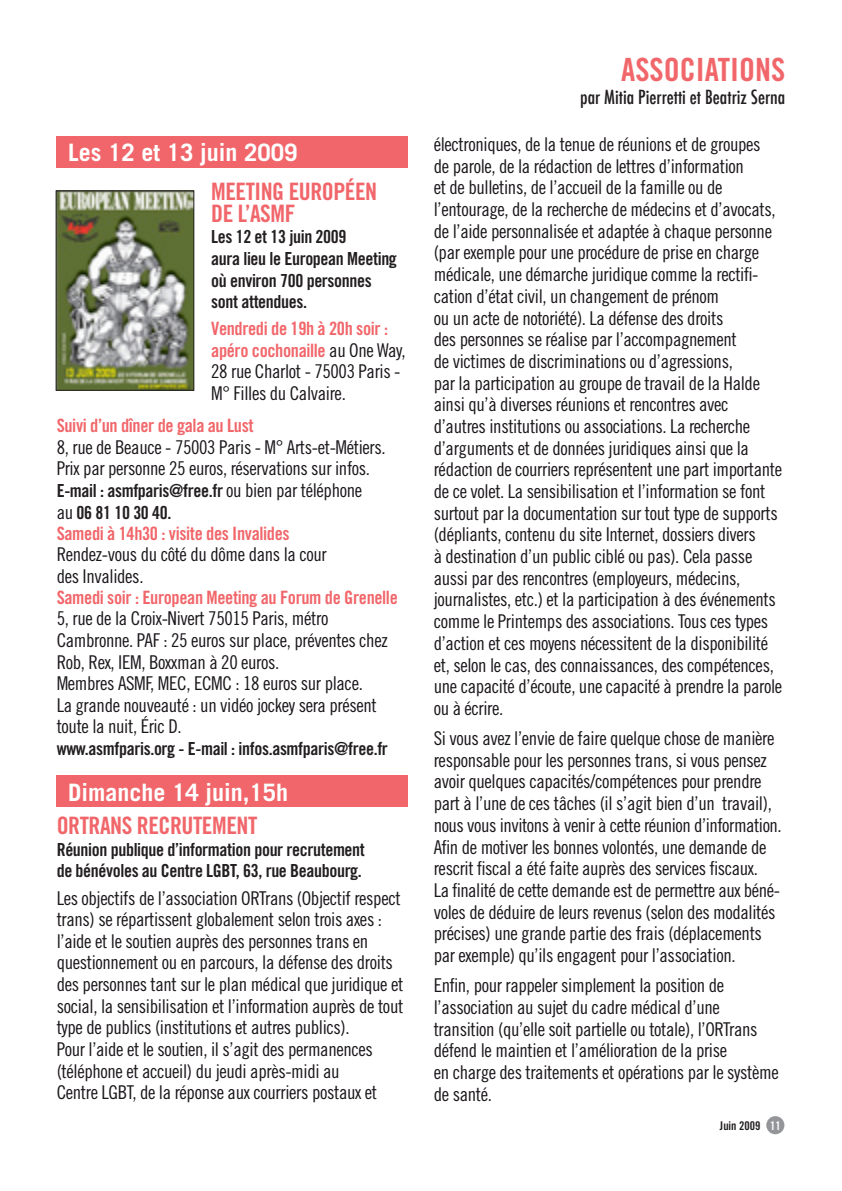
<style>
.page{position:relative;width:842px;height:1191px;background:#fff}
.page>*{position:absolute;margin:0;border:0;box-sizing:border-box;transform-origin:0 0}
.t1{font:32px "Trade Gothic Bold Cond Twenty";color:#f1666a}
.t2{font:24px "Trade Gothic Bold Cond Twenty";letter-spacing:-.02em;color:#f1666a}
.t3{font:700 24px "Trade Gothic";color:#fff}
.t4{font:19px/21.6px "Trade Gothic Cond Eighteen";letter-spacing:-.02em;color:#1a161a}
.t5{font:500 condensed 19px "Futura";color:#231f20}
.t6{font:18.4px/21.6px "Trade Gothic Bold Cond Twenty";letter-spacing:-.02em;color:#f1666a}
.t7{font:18px/21.6px "Trade Gothic Bold Cond Twenty";letter-spacing:-.02em;color:#231f20}
.t8{font:12px "Trade Gothic Bold Cond Twenty";color:#231f20}
.s1{font-family:"Trade Gothic Cond Eighteen";font-size:19px;color:#1a161a}
.s2{color:#fff}
</style>
<div class="page">
<div style="left:766px;top:1116px;width:18px;height:18px;background:#939598;border-radius:50%"></div>
<div style="left:57px;top:136px;width:351px;height:31px;background:#f1666a"></div>
<div style="left:57px;top:775px;width:351px;height:32px;background:#f1666a"></div>
<img style="left:58px;top:192px;width:134px;height:196px">
<div style="left:56px;top:190px;width:138px;height:200px;border:1px solid #231f20"></div>
<p class="t3" style="left:68px;top:138px;width:231px">Les 12 et 13 juin 2009</p>
<p class="t2" style="left:211px;top:177px;width:111px">Meeting Europé</p>
<p class="t2" style="left:355px;top:177px;width:24px">en</p>
<p class="t2" style="left:211px;top:199px;width:62px">de l’ASMF</p>
<p class="t7" style="left:211px;top:226px;width:187px">Les 12 et 13 juin 2009<br>aura lieu le European Meeting où environ 700 personnes sont attendues.</p>
<p class="t6" style="left:211px;top:317px;width:196px">Vendredi de 19h à 20h soir : apéro cochonaille <span class="s1">au One Way,</span></p>
<p class="t4" style="left:211px;top:360px;width:191px">28 rue Charlot - 75003 Paris -<br>M° Filles du Calvaire.</p>
<p class="t6" style="left:57px;top:414px;width:198px">Suivi d’un dîner de gala au Lust</p>
<p class="t4" style="left:57px;top:436px;width:331px">8, rue de Beauce - 75003 Paris - M° Arts-et-Métiers.<br>Prix par personne 25 euros, réservations sur infos.</p>
<p class="t7" style="left:57px;top:479px;width:307px">E-mail : asmfparis@free.fr <span class="s1">ou bien par téléphone au</span> 06 81 10 30 40.</p>
<p class="t6" style="left:57px;top:522px;width:234px">Samedi à 14h30 : visite des Invalides</p>
<p class="t4" style="left:57px;top:543px;width:272px">Rendez-vous du côté du dôme dans la cour des Invalides.</p>
<p class="t6" style="left:57px;top:586px;width:343px">Samedi soir : European Meeting au Forum de Grenelle</p>
<p class="t4" style="left:57px;top:607px;width:332px">5, rue de la Croix-Nivert 75015 Paris, métro Cambronne. PAF : 25 euros sur place, préventes chez Rob, Rex, IEM, Boxxman à 20 euros.<br>Membres ASMF, MEC, ECMC : 18 euros sur place.<br>La grande nouveauté : un vidéo jockey sera présent toute la nuit, Éric D.</p>
<p class="t7" style="left:57px;top:737px;width:333px">www.asmfparis.org - E-mail : infos.asmfparis@free.fr</p>
<p class="t3" style="left:68px;top:777px;width:222px">Dimanche 14 juin,15h</p>
<p class="t2" style="left:57px;top:811px;width:199px">ORTRANS recrutement</p>
<p class="t7" style="left:57px;top:838px;width:310px">Réunion publique d’information pour recrutement de bénévoles au Centre LGBT, 63, rue Beaubourg.</p>
<p class="t4" style="left:57px;top:887px;width:348px">Les objectifs de l’association ORTrans (Objectif respect trans) se répartissent globalement selon trois axes : l’aide et le soutien auprès des personnes trans en questionnement ou en parcours, la défense des droits des personnes tant sur le plan médical que juridique et social, la sensibilisation et l’information auprès de tout type de publics (institutions et autres publics).<br>Pour l’aide et le soutien, il s’agit des permanences (téléphone et accueil) du jeudi après-midi au<br>Centre LGBT, de la réponse aux courriers postaux et</p>
<h1 class="t1" style="left:621px;top:50px;width:87px">associatio</h1>
<h1 class="t1" style="left:755px;top:50px;width:32px">ns</h1>
<p class="t5" style="left:580px;top:85px;width:207px">par Mitia Pierretti et Beatriz Serna</p>
<p class="t4" style="left:434px;top:133px;width:350px">électroniques, de la tenue de réunions et de groupes<br>de parole, de la rédaction de lettres d’information<br>et de bulletins, de l’accueil de la famille ou de l’entourage, de la recherche de médecins et d’avocats, de l’aide personnalisée et adaptée à chaque personne (par exemple pour une procédure de prise en charge médicale, une démarche juridique comme la rectifi&shy;cation d’état civil, un changement de prénom<br>ou un acte de notoriété). La défense des droits<br>des personnes se réalise par l’accompagnement<br>de victimes de discriminations ou d’agressions,<br>par la participation au groupe de travail de la Halde ainsi qu’à diverses réunions et rencontres avec d’autres institutions ou associations. La recherche d’arguments et de données juridiques ainsi que la rédaction de courriers représentent une part importante de ce volet. La sensibilisation et l’information se font surtout par la documentation sur tout type de supports (dépliants, contenu du site Internet, dossiers divers<br>à destination d’un public ciblé ou pas). Cela passe aussi par des rencontres (employeurs, médecins, journalistes, etc.) et la participation à des événements comme le Printemps des associations. Tous ces types d’action et ces moyens nécessitent de la disponibilité et, selon le cas, des connaissances, des compétences, une capacité d’écoute, une capacité à prendre la parole ou à écrire.</p>
<p class="t4" style="left:434px;top:727px;width:350px">Si vous avez l’envie de faire quelque chose de manière responsable pour les personnes trans, si vous pensez avoir quelques capacités/compétences pour prendre part à l’une de ces tâches (il s’agit bien d’un travail), nous vous invitons à venir à cette réunion d’information.<br>Afin de motiver les bonnes volontés, une demande de rescrit fiscal a été faite auprès des services fiscaux.<br>La finalité de cette demande est de permettre aux béné&shy;voles de déduire de leurs revenus (selon des modalités précises) une grande partie des frais (déplacements par exemple) qu’ils engagent pour l’association.</p>
<p class="t4" style="left:434px;top:974px;width:347px">Enfin, pour rappeler simplement la position de l’association au sujet du cadre médical d’une transition (qu’elle soit partielle ou totale), l’ORTrans défend le maintien et l’amélioration de la prise<br>en charge des traitements et opérations par le système de santé.</p>
<p class="t8" style="left:720px;top:1118px;width:62px">Juin 2009 <span class="s2">11</span></p>
</div>
